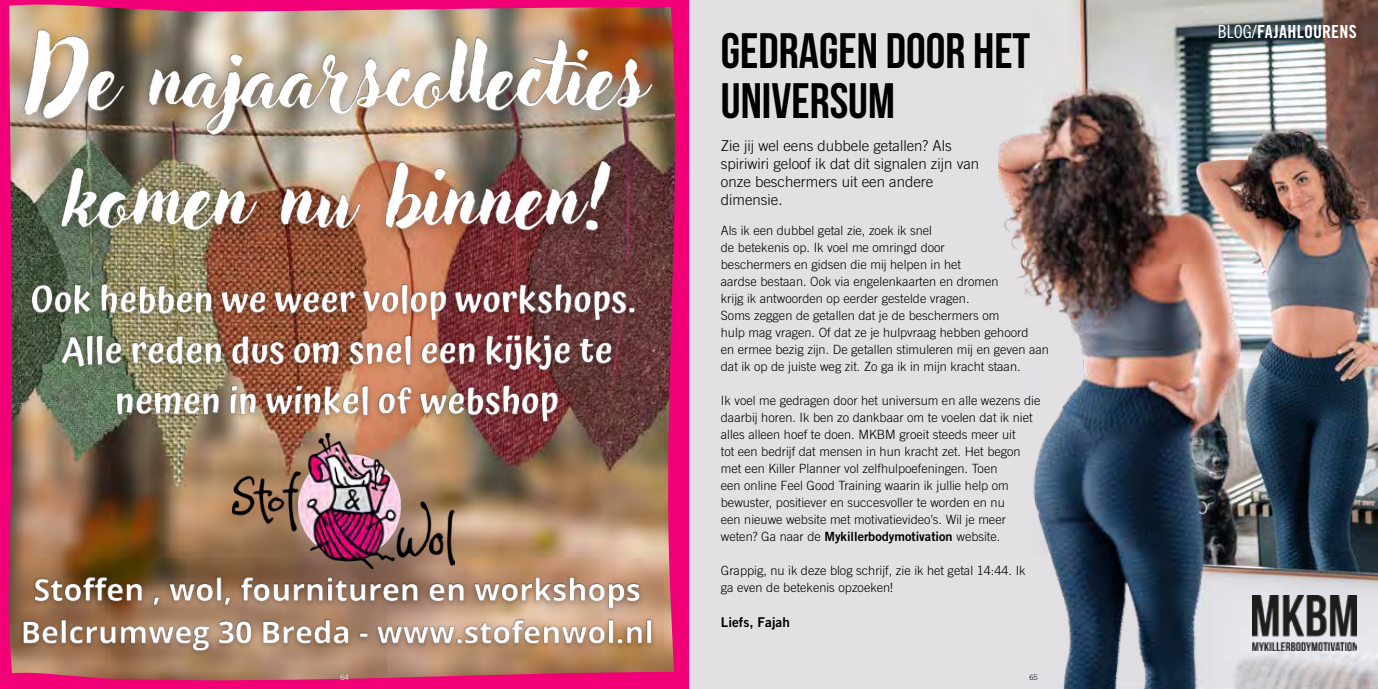
<style>
.page{position:relative;width:1378px;height:689px;background:#fff}
.page>*{position:absolute;margin:0;border:0;box-sizing:border-box;transform-origin:0 0}
.t1{font:49.8px/50.1px "Bebas Neue";color:#000}
.t2{font:18px "Trade Gothic LT Std Bd Cn 20";letter-spacing:.01em;color:#fff}
.t3{font:300 15px/18px "Trade Gothic LT Std";color:#000}
.t4{font:13.5px "Trade Gothic LT Std Bd 2";color:#000}
.t5{font:300 12.75px/17px "Trade Gothic LT Std";color:#000}
.t6{font:300 7.5px "Trade Gothic LT Std";color:#fff}
.t7{font:300 7.5px "Trade Gothic LT Std";color:#000}
.s1{font-family:"Trade Gothic LT Std Bd 2";font-weight:400}
.s2{font-family:"Trade Gothic LT Std Cn 18"}
</style>
<div class="page">
<div style="left:689px;top:0;width:491px;height:689px;background:#e2e0e3"></div>
<img style="left:998px;top:129px;width:380px;height:560px">
<img style="left:1025px;top:0;width:353px;height:264px">
<img style="left:1252px;top:596px;width:104px;height:54px">
<div style="left:0;top:0;width:689px;height:689px;background:#f20077"></div>
<img style="left:9px;top:5px;width:666px;height:676px">
<img style="left:232px;top:472px;width:222px;height:89px">
<img style="left:9px;top:11px;width:665px;height:265px">
<img style="left:13px;top:561px;width:649px;height:101px">
<img style="left:22px;top:263px;width:631px;height:209px">
<h1 class="t1" style="left:721px;top:25px;width:311px">GEDRAGEN DOOR HET<br>UNIVERSUM</h1>
<p class="t3" style="left:721px;top:137px;width:260px">Zie jij wel eens dubbele getallen? Als spiriwiri geloof ik dat dit signalen zijn van onze beschermers uit een andere dimensie.</p>
<p class="t5" style="left:721px;top:221px;width:329px">Als ik een dubbel getal zie, zoek ik snel<br>de betekenis op. Ik voel me omringd door<br>beschermers en gidsen die mij helpen in het<br>aardse bestaan. Ook via engelenkaarten en dromen<br>krijg ik antwoorden op eerder gestelde vragen.<br>Soms zeggen de getallen dat je de beschermers om<br>hulp mag vragen. Of dat ze je hulpvraag hebben gehoord<br>en ermee bezig zijn. De getallen stimuleren mij en geven aan dat ik op de juiste weg zit. Zo ga ik in mijn kracht staan.</p>
<p class="t5" style="left:721px;top:391px;width:321px">Ik voel me gedragen door het universum en alle wezens die daarbij horen. Ik ben zo dankbaar om te voelen dat ik niet alles alleen hoef te doen. MKBM groeit steeds meer uit<br>tot een bedrijf dat mensen in hun kracht zet. Het begon met een Killer Planner vol zelfhulpoefeningen. Toen<br>een online Feel Good Training waarin ik jullie help om bewuster, positiever en succesvoller te worden en nu<br>een nieuwe website met motivatievideo’s. Wil je meer weten? Ga naar de <span class="s1">Mykillerbodymotivation</span> website.</p>
<p class="t5" style="left:721px;top:562px;width:306px">Grappig, nu ik deze blog schrijf, zie ik het getal 14:44. Ik ga even de betekenis opzoeken!</p>
<p class="t4" style="left:721px;top:614px;width:70px">Liefs, Fajah</p>
<p class="t6" style="left:340px;top:672px;width:10px">64</p>
<p class="t7" style="left:1029px;top:672px;width:10px">65</p>
<h2 class="t2" style="left:1218px;top:21px;width:140px"><span class="s2">BLOG/</span>FAJAHLOURENS</h2>
</div>
